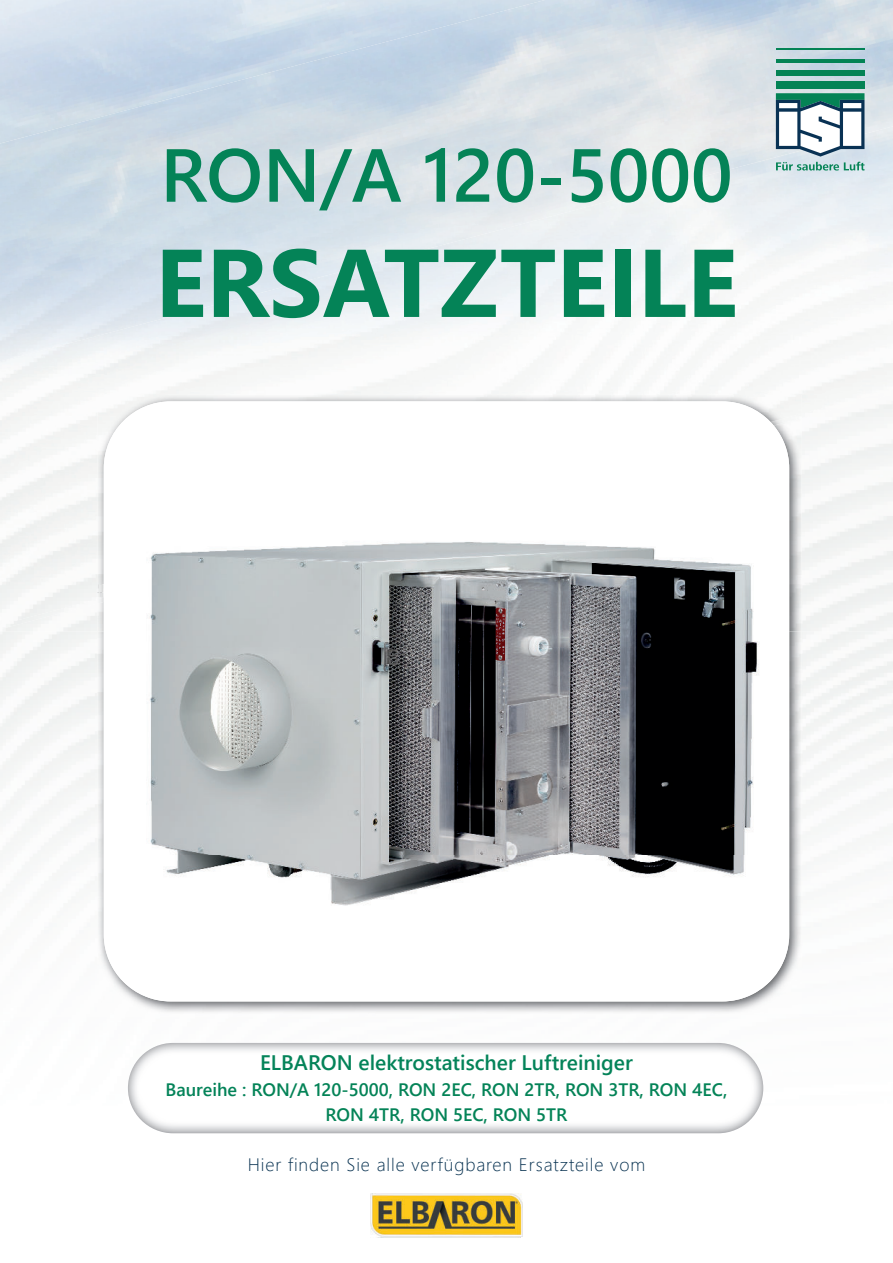
<style>
.page{position:relative;width:893px;height:1263px;background:#fff}
.page>*{position:absolute;margin:0;border:0;box-sizing:border-box;transform-origin:0 0}
.t1{font:700 96px "Segoe UI";color:#048357}
.t2{font:600 75px "Segoe UI";color:#048357}
.t3{font:600 21px "Segoe UI";color:#048359}
.t4{font:600 18px/25.2px "Segoe UI";color:#048357;text-align:center}
.t5{font:300 18px "Segoe UI";letter-spacing:.05em;color:#083251}
.s1{color:#048359}
</style>
<div class="page">
<div style="left:0;top:584px;width:97px;height:41px;background:#f4f5f5"></div>
<img style="left:630px;top:0;width:158px;height:196px">
<img style="left:787px;top:0;width:106px;height:154px">
<img style="left:150px;top:88px;width:61px;height:16px">
<img style="left:347px;top:33px;width:74px;height:19px">
<img style="left:128px;top:1043px;width:635px;height:90px;border-radius:45px">
<img style="left:97px;top:395px;width:705px;height:236px">
<img style="left:775px;top:426px;width:27px;height:158px">
<img style="left:752px;top:631px;width:50px;height:379px">
<img style="left:97px;top:631px;width:50px;height:383px">
<svg style="left:97px;top:599px;width:7px;height:5px"></svg>
<img style="left:771px;top:414px;width:31px;height:12px">
<img style="left:97px;top:584px;width:7px;height:15px">
<div style="left:104px;top:401px;width:685px;height:600px;background:#fff;border-radius:67px"></div>
<img style="left:375px;top:1236px;width:146px;height:2px">
<img style="left:149px;top:542px;width:610px;height:364px">
<img style="left:371px;top:1193px;width:151px;height:43px">
<hr style="left:776px;top:48px;width:88px;height:1px;background:#048355">
<hr style="left:776px;top:59px;width:88px;height:3px;background:#048355">
<div style="left:776px;top:71px;width:88px;height:5px;background:#048355"></div>
<div style="left:776px;top:81px;width:88px;height:8px;background:#048355"></div>
<svg style="left:776px;top:93px;width:89px;height:78px"></svg>
<h2 class="t2" style="left:160px;top:145px;width:574px">RON/A 120-5000</h2>
<h1 class="t1" style="left:155px;top:245px;width:584px">ERSATZTEILE</h1>
<p class="t3" style="left:260px;top:1055px;width:374px">ELBARON elektrostatischer Luftreiniger</p>
<p class="t4" style="left:166px;top:1078px;width:563px"><span class="s1">Baureihe :</span> RON/A 120-5000, RON 2EC, RON 2TR, RON 3TR, RON 4EC,<br>RON 4TR, RON 5EC, RON 5TR</p>
<p class="t5" style="left:248px;top:1157px;width:399px">Hier finden Sie alle verfügbaren Ersatzteile vom</p>
</div>
